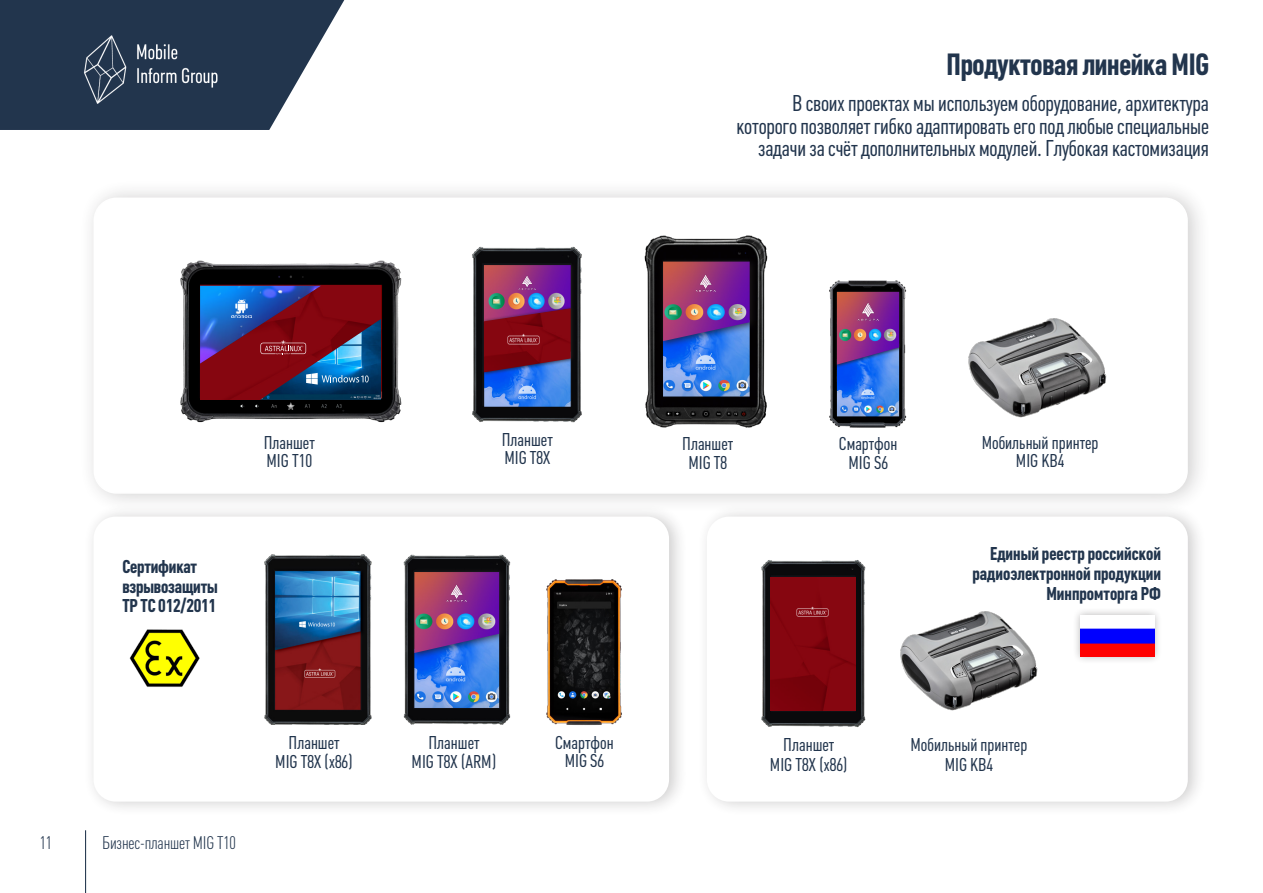
<style>
.page{position:relative;width:1263px;height:893px;background:#fff}
.page>*{position:absolute;margin:0;border:0;box-sizing:border-box;transform-origin:0 0}
.t1{font:700 30.15px "Plumb Condensed";letter-spacing:-.01em;color:#22354d}
.t2{font:22.5px/22.5px "Plumb Condensed";letter-spacing:-.01em;color:#22354d;text-align:right}
.t3{font:18.3px/18.3px "Plumb Condensed";color:#22354d;text-align:center}
.t4{font:700 18.3px/19.8px "Plumb Condensed";color:#22354d;text-align:right}
.t5{font:300 18px "Plumb Condensed";letter-spacing:-.01em;color:#22354d}
</style>
<div class="page">
<svg style="left:0;top:0;width:344px;height:130px"></svg>
<hr style="left:85px;top:830px;width:1px;height:63px;background:#22354d">
<div style="left:78px;top:178px;width:1134px;height:336px;background:#231f20;opacity:.75"></div>
<div style="left:94px;top:198px;width:1093px;height:295px;background:#fff;border-radius:22px"></div>
<div style="left:94px;top:198px;width:1094px;height:296px;border:2px solid #fff;border-radius:22px"></div>
<div style="left:83px;top:503px;width:605px;height:314px;background:#231f20;opacity:.75"></div>
<div style="left:94px;top:517px;width:575px;height:285px;background:#fff;border-radius:22px"></div>
<div style="left:697px;top:503px;width:510px;height:314px;background:#231f20;opacity:.75"></div>
<div style="left:707px;top:517px;width:481px;height:285px;background:#fff;border-radius:22px"></div>
<img style="left:968px;top:318px;width:139px;height:100px">
<img style="left:644px;top:235px;width:124px;height:192px">
<img style="left:663px;top:349px;width:87px;height:47px">
<div style="left:658px;top:257px;width:100px;height:92px;background:#231f20;opacity:.75"></div>
<img style="left:663px;top:262px;width:87px;height:79px">
<img style="left:696px;top:274px;width:20px;height:17px">
<img style="left:829px;top:280px;width:78px;height:147px">
<img style="left:837px;top:368px;width:62px;height:48px">
<div style="left:834px;top:289px;width:69px;height:79px;background:#231f20;opacity:.75"></div>
<img style="left:837px;top:292px;width:62px;height:73px">
<img style="left:858px;top:302px;width:21px;height:18px">
<img style="left:403px;top:554px;width:108px;height:171px">
<img style="left:414px;top:661px;width:85px;height:47px">
<div style="left:409px;top:567px;width:98px;height:94px;background:#231f20;opacity:.75"></div>
<img style="left:414px;top:572px;width:85px;height:81px">
<img style="left:447px;top:584px;width:19px;height:17px">
<img style="left:546px;top:579px;width:76px;height:146px">
<img style="left:264px;top:554px;width:108px;height:170px">
<img style="left:180px;top:260px;width:222px;height:163px">
<svg style="left:200px;top:286px;width:181px;height:114px;background:#562e48"></svg>
<img style="left:200px;top:286px;width:121px;height:78px">
<img style="left:232px;top:299px;width:19px;height:19px">
<img style="left:472px;top:246px;width:110px;height:177px">
<img style="left:484px;top:377px;width:87px;height:30px">
<div style="left:481px;top:262px;width:94px;height:64px;background:#231f20;opacity:.75"></div>
<img style="left:484px;top:265px;width:87px;height:41px">
<div style="left:481px;top:306px;width:94px;height:71px;background:#231f20;opacity:.81"></div>
<img style="left:484px;top:308px;width:87px;height:64px">
<img style="left:505px;top:333px;width:36px;height:14px">
<img style="left:519px;top:275px;width:16px;height:15px">
<img style="left:129px;top:629px;width:71px;height:58px">
<div style="left:1072px;top:607px;width:91px;height:58px;background:#231f20;opacity:.33"></div>
<img style="left:1081px;top:616px;width:73px;height:40px">
<img style="left:900px;top:611px;width:138px;height:100px">
<img style="left:761px;top:560px;width:105px;height:168px">
<img style="left:770px;top:577px;width:85px;height:134px">
<img style="left:795px;top:606px;width:36px;height:13px">
<img style="left:84px;top:15px;width:146px;height:109px">
<p class="t1" style="left:946px;top:47px;width:264px">Продуктовая линейка MIG</p>
<p class="t2" style="left:736px;top:93px;width:474px">В своих проектах мы используем оборудование, архитектура которого позволяет гибко адаптировать его под любые специальные задачи за счёт дополнительных модулей. Глубокая кастомизация</p>
<p class="t4" style="left:122px;top:557px;width:97px;text-align:left">Сертификат взрывозащиты<br>ТР ТС 012/2011</p>
<p class="t3" style="left:264px;top:434px;width:53px">Планшет</p>
<p class="t3" style="left:267px;top:452px;width:47px">MIG T10</p>
<p class="t5" style="left:40px;top:833px;width:14px">11</p>
<p class="t5" style="left:102px;top:833px;width:135px">Бизнес-планшет MIG T10</p>
<p class="t3" style="left:289px;top:733px;width:53px">Планшет</p>
<p class="t3" style="left:275px;top:753px;width:79px">MIG T8Х (х86)</p>
<p class="t3" style="left:502px;top:431px;width:53px">Планшет</p>
<p class="t3" style="left:504px;top:449px;width:47px">MIG T8Х</p>
<p class="t3" style="left:428px;top:733px;width:53px">Планшет</p>
<p class="t3" style="left:412px;top:753px;width:86px">MIG T8Х (ARM)</p>
<p class="t3" style="left:555px;top:733px;width:60px">Смартфон</p>
<p class="t3" style="left:565px;top:752px;width:41px">MIG S6</p>
<p class="t3" style="left:682px;top:435px;width:53px">Планшет</p>
<p class="t3" style="left:688px;top:453px;width:40px">MIG T8</p>
<p class="t3" style="left:839px;top:435px;width:60px">Смартфон</p>
<p class="t3" style="left:848px;top:453px;width:41px">MIG S6</p>
<p class="t3" style="left:982px;top:434px;width:118px">Мобильный принтер<br>MIG KB4</p>
<p class="t4" style="left:972px;top:544px;width:190px">Единый реестр российской радиоэлектронной продукции<br>Минпромторга РФ</p>
<p class="t3" style="left:783px;top:736px;width:53px">Планшет</p>
<p class="t3" style="left:770px;top:756px;width:79px">MIG T8Х (х86)</p>
<p class="t3" style="left:910px;top:735px;width:118px;line-height:19.8px">Мобильный принтер<br>MIG КВ4</p>
</div>
